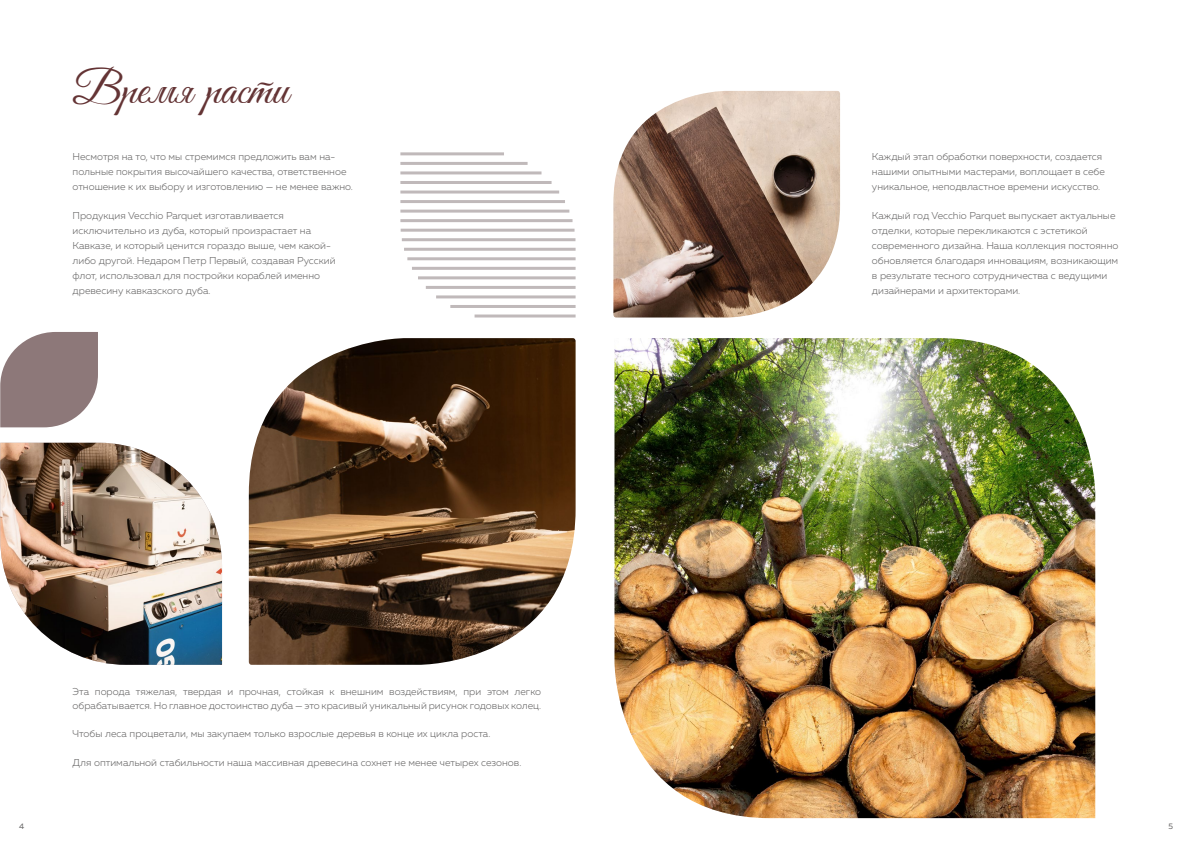
<style>
.page{position:relative;width:1191px;height:842px;background:#fff}
.page>*{position:absolute;margin:0;border:0;box-sizing:border-box;transform-origin:0 0}
.t1{font:46px "Good Vibes Pro";color:#643435}
.t2{font:300 10px/15px "Muller";color:#646363}
.t3{font:8px "Muller";color:#646363}
</style>
<div class="page">
<hr style="left:400px;top:152px;width:104px;height:3px;background:#c0b9ba">
<hr style="left:400px;top:162px;width:127px;height:3px;background:#c0b9ba">
<hr style="left:400px;top:171px;width:141px;height:3px;background:#c0b9ba">
<hr style="left:400px;top:181px;width:151px;height:3px;background:#c0b9ba">
<hr style="left:400px;top:191px;width:159px;height:3px;background:#c0b9ba">
<hr style="left:400px;top:200px;width:165px;height:3px;background:#c0b9ba">
<hr style="left:400px;top:210px;width:169px;height:3px;background:#c0b9ba">
<hr style="left:400px;top:219px;width:172px;height:3px;background:#c0b9ba">
<hr style="left:400px;top:229px;width:174px;height:3px;background:#c0b9ba">
<hr style="left:402px;top:238px;width:173px;height:3px;background:#c0b9ba">
<hr style="left:404px;top:248px;width:171px;height:3px;background:#c0b9ba">
<hr style="left:407px;top:257px;width:168px;height:3px;background:#c0b9ba">
<hr style="left:412px;top:267px;width:163px;height:3px;background:#c0b9ba">
<hr style="left:418px;top:276px;width:157px;height:3px;background:#c0b9ba">
<hr style="left:426px;top:286px;width:149px;height:3px;background:#c0b9ba">
<hr style="left:436px;top:295px;width:139px;height:3px;background:#c0b9ba">
<hr style="left:450px;top:305px;width:125px;height:3px;background:#c0b9ba">
<hr style="left:474px;top:314px;width:101px;height:3px;background:#c0b9ba">
<img style="left:249px;top:338px;width:326px;height:327px">
<img style="left:0;top:443px;width:222px;height:222px">
<img style="left:613px;top:91px;width:227px;height:226px">
<img style="left:614px;top:338px;width:481px;height:480px">
<svg style="left:0;top:332px;width:98px;height:95px"></svg>
<h1 class="t1" style="left:73px;top:60px;width:217px">Время расти</h1>
<p class="t2" style="left:73px;top:149px;width:282px">Несмотря на то, что мы стремимся предложить вам на&shy;польные покрытия высочайшего качества, ответственное отношение к их выбору и изготовлению — не менее важно.</p>
<p class="t2" style="left:73px;top:208px;width:265px">Продукция Vecchio Parquet изготавливается исключительно из дуба, который произрастает на Кавказе, и который ценится гораздо выше, чем какой&shy;либо другой. Недаром Петр Первый, создавая Русский флот, использовал для постройки кораблей именно древесину кавказского дуба.</p>
<p class="t2" style="left:73px;top:685px;width:470px;line-height:14px">Эта порода тяжелая, твердая и прочная, стойкая к внешним воздействиям, при этом легко обрабатывается. Но главное достоинство дуба — это красивый уникальный рисунок годовых колец.</p>
<p class="t2" style="left:73px;top:726px;width:419px">Чтобы леса процветали, мы закупаем только взрослые деревья в конце их цикла роста.</p>
<p class="t2" style="left:73px;top:754px;width:450px">Для оптимальной стабильности наша массивная древесина сохнет не менее четырех сезонов.</p>
<p class="t2" style="left:872px;top:149px;width:234px">Каждый этап обработки поверхности, создается нашими опытными мастерами, воплощает в себе уникальное, неподвластное времени искусство.</p>
<p class="t2" style="left:872px;top:208px;width:248px">Каждый год Vecchio Parquet выпускает актуальные отделки, которые перекликаются с эстетикой современного дизайна. Наша коллекция постоянно обновляется благодаря инновациям, возникающим в результате тесного сотрудничества с ведущими дизайнерами и архитекторами.</p>
<p class="t3" style="left:19px;top:821px;width:7px">4</p>
<p class="t3" style="left:1168px;top:821px;width:6px">5</p>
</div>
